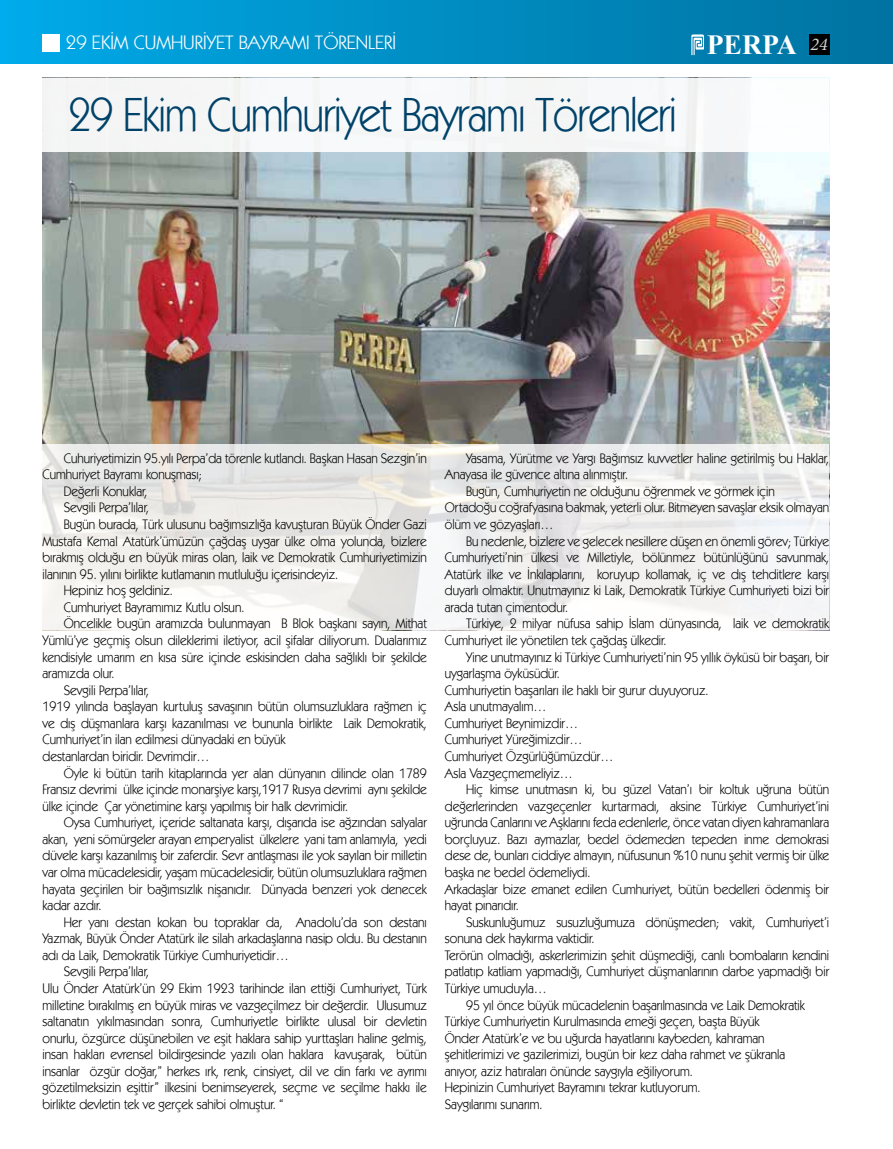
<style>
.page{position:relative;width:893px;height:1149px;background:#fff}
.page>*{position:absolute;margin:0;border:0;box-sizing:border-box;transform-origin:0 0}
.t1{font:48px "Kabel IT Cby BT";letter-spacing:-.02em;color:#004269;scale:.9 1}
.t2{font:700 27.75px "Times New Roman";color:#fff}
.t3{font:19.5px "Kabel IT Cby BT";color:#fff}
.t4{font:13.8px "Kabel IT Cby BT";color:#000;scale:.94 1}
.s1{font-family:"Minion Pro";font-weight:400;font-style:italic;font-size:18px;color:#d1d3d4}
</style>
<div class="page">
<div style="left:0;top:0;width:893px;height:64px;background:linear-gradient(to right,#01aae8,#00719f)"></div>
<img style="left:43px;top:151px;width:786px;height:293px">
<div style="left:43px;top:34px;width:17px;height:17px;background:#fff"></div>
<div style="left:43px;top:78px;width:786px;height:73px;background:#f6f7f8"></div>
<svg style="left:43px;top:444px;width:786px;height:186px"></svg>
<svg style="left:691px;top:34px;width:13px;height:21px"></svg>
<div style="left:809px;top:34px;width:20px;height:20px;background:#000"></div>
<h3 class="t3" style="left:66px;top:30px;width:332px">29 EKİM CUMHURİYET BAYRAMI TÖRENLERİ</h3>
<h1 class="t1" style="left:68px;top:84px;width:678px">29 Ekim Cumhuriyet Bayramı Törenleri</h1>
<h2 class="t2" style="left:707px;top:25px;width:122px">PERPA <span class="s1">24</span></h2>
<p class="t4" style="left:64px;top:449px;width:388px">Cuhuriyetimizin 95.yılı Perpa’da törenle kutlandı. Başkan Hasan Sezgin’in</p>
<p class="t4" style="left:43px;top:466px;width:171px">Cumhuriyet Bayramı konuşması;</p>
<p class="t4" style="left:64px;top:482px;width:90px">Değerli Konuklar,</p>
<p class="t4" style="left:64px;top:499px;width:92px">Sevgili Perpa’lılar,</p>
<p class="t4" style="left:64px;top:515px;width:388px">Bugün burada, Türk ulusunu bağımsızlığa kavuşturan Büyük Önder Gazi</p>
<p class="t4" style="left:43px;top:532px;width:410px">Mustafa Kemal Atatürk’ümüzün çağdaş uygar ülke olma yolunda, bizlere</p>
<p class="t4" style="left:43px;top:548px;width:410px">bırakmış olduğu en büyük miras olan, laik ve Demokratik Cumhuriyetimizin</p>
<p class="t4" style="left:43px;top:565px;width:316px">ilanının 95. yılını birlikte kutlamanın mutluluğu içerisindeyiz.</p>
<p class="t4" style="left:64px;top:581px;width:118px">Hepiniz hoş geldiniz.</p>
<p class="t4" style="left:64px;top:598px;width:194px">Cumhuriyet Bayramımız Kutlu olsun.</p>
<p class="t4" style="left:64px;top:615px;width:388px">Öncelikle bugün aramızda bulunmayan B Blok başkanı sayın, Mithat</p>
<p class="t4" style="left:43px;top:631px;width:410px">Yümlü’ye geçmiş olsun dileklerimi iletiyor, acil şifalar diliyorum. Dualarımız</p>
<p class="t4" style="left:43px;top:648px;width:410px">kendisiyle umarım en kısa süre içinde eskisinden daha sağlıklı bir şekilde</p>
<p class="t4" style="left:43px;top:664px;width:78px">aramızda olur.</p>
<p class="t4" style="left:64px;top:681px;width:92px">Sevgili Perpa’lılar,</p>
<p class="t4" style="left:43px;top:697px;width:410px">1919 yılında başlayan kurtuluş savaşının bütün olumsuzluklara rağmen iç</p>
<p class="t4" style="left:43px;top:714px;width:410px">ve dış düşmanlara karşı kazanılması ve bununla birlikte Laik Demokratik,</p>
<p class="t4" style="left:43px;top:730px;width:260px">Cumhuriyet’in ilan edilmesi dünyadaki en büyük</p>
<p class="t4" style="left:43px;top:747px;width:179px">destanlardan biridir. Devrimdir…</p>
<p class="t4" style="left:64px;top:764px;width:388px">Öyle ki bütün tarih kitaplarında yer alan dünyanın dilinde olan 1789</p>
<p class="t4" style="left:43px;top:780px;width:410px">Fransız devrimi ülke içinde monarşiye karşı,1917 Rusya devrimi aynı şekilde</p>
<p class="t4" style="left:43px;top:797px;width:327px">ülke içinde Çar yönetimine karşı yapılmış bir halk devrimidir.</p>
<p class="t4" style="left:64px;top:813px;width:388px">Oysa Cumhuriyet, içeride saltanata karşı, dışarıda ise ağzından salyalar</p>
<p class="t4" style="left:43px;top:830px;width:410px">akan, yeni sömürgeler arayan emperyalist ülkelere yani tam anlamıyla, yedi</p>
<p class="t4" style="left:43px;top:846px;width:410px">düvele karşı kazanılmış bir zaferdir. Sevr antlaşması ile yok sayılan bir milletin</p>
<p class="t4" style="left:43px;top:863px;width:410px">var olma mücadelesidir, yaşam mücadelesidir, bütün olumsuzluklara rağmen</p>
<p class="t4" style="left:43px;top:880px;width:410px">hayata geçirilen bir bağımsızlık nişanıdır. Dünyada benzeri yok denecek</p>
<p class="t4" style="left:43px;top:896px;width:64px">kadar azdır.</p>
<p class="t4" style="left:64px;top:913px;width:388px">Her yanı destan kokan bu topraklar da, Anadolu’da son destanı</p>
<p class="t4" style="left:43px;top:929px;width:410px">Yazmak, Büyük Önder Atatürk ile silah arkadaşlarına nasip oldu. Bu destanın</p>
<p class="t4" style="left:43px;top:946px;width:263px">adı da Laik, Demokratik Türkiye Cumhuriyetidir…</p>
<p class="t4" style="left:64px;top:962px;width:92px">Sevgili Perpa’lılar,</p>
<p class="t4" style="left:43px;top:979px;width:410px">Ulu Önder Atatürk’ün 29 Ekim 1923 tarihinde ilan ettiği Cumhuriyet, Türk</p>
<p class="t4" style="left:43px;top:995px;width:410px">milletine bırakılmış en büyük miras ve vazgeçilmez bir değerdir. Ulusumuz</p>
<p class="t4" style="left:43px;top:1012px;width:410px">saltanatın yıkılmasından sonra, Cumhuriyetle birlikte ulusal bir devletin</p>
<p class="t4" style="left:43px;top:1029px;width:410px">onurlu, özgürce düşünebilen ve eşit haklara sahip yurttaşları haline gelmiş,</p>
<p class="t4" style="left:43px;top:1045px;width:410px">insan hakları evrensel bildirgesinde yazılı olan haklara kavuşarak, bütün</p>
<p class="t4" style="left:43px;top:1062px;width:410px">insanlar özgür doğar,” herkes ırk, renk, cinsiyet, dil ve din farkı ve ayrımı</p>
<p class="t4" style="left:43px;top:1078px;width:410px">gözetilmeksizin eşittir” ilkesini benimseyerek, seçme ve seçilme hakkı ile</p>
<p class="t4" style="left:43px;top:1095px;width:258px">birlikte devletin tek ve gerçek sahibi olmuştur. “</p>
<p class="t4" style="left:466px;top:449px;width:388px">Yasama, Yürütme ve Yargı Bağımsız kuvvetler haline getirilmiş bu Haklar,</p>
<p class="t4" style="left:445px;top:466px;width:196px">Anayasa ile güvence altına alınmıştır.</p>
<p class="t4" style="left:466px;top:482px;width:330px">Bugün, Cumhuriyetin ne olduğunu öğrenmek ve görmek için</p>
<p class="t4" style="left:445px;top:499px;width:410px">Ortadoğu coğrafyasına bakmak, yeterli olur. Bitmeyen savaşlar eksik olmayan</p>
<p class="t4" style="left:445px;top:515px;width:117px">ölüm ve gözyaşları…</p>
<p class="t4" style="left:466px;top:532px;width:388px">Bu nedenle, bizlere ve gelecek nesillere düşen en önemli görev; Türkiye</p>
<p class="t4" style="left:445px;top:548px;width:410px">Cumhuriyeti’nin ülkesi ve Milletiyle, bölünmez bütünlüğünü savunmak,</p>
<p class="t4" style="left:445px;top:565px;width:410px">Atatürk ilke ve İnkılaplarını, koruyup kollamak, iç ve dış tehditlere karşı</p>
<p class="t4" style="left:445px;top:581px;width:410px">duyarlı olmaktır. Unutmayınız ki Laik, Demokratik Türkiye Cumhuriyeti bizi bir</p>
<p class="t4" style="left:445px;top:598px;width:133px">arada tutan çimentodur.</p>
<p class="t4" style="left:466px;top:615px;width:388px">Türkiye, 2 milyar nüfusa sahip İslam dünyasında, laik ve demokratik</p>
<p class="t4" style="left:445px;top:631px;width:237px">Cumhuriyet ile yönetilen tek çağdaş ülkedir.</p>
<p class="t4" style="left:466px;top:648px;width:388px">Yine unutmayınız ki Türkiye Cumhuriyeti’nin 95 yıllık öyküsü bir başarı, bir</p>
<p class="t4" style="left:445px;top:664px;width:124px">uygarlaşma öyküsüdür.</p>
<p class="t4" style="left:445px;top:681px;width:282px">Cumhuriyetin başarıları ile haklı bir gurur duyuyoruz.</p>
<p class="t4" style="left:445px;top:697px;width:110px">Asla unutmayalım…</p>
<p class="t4" style="left:445px;top:714px;width:143px">Cumhuriyet Beynimizdir…</p>
<p class="t4" style="left:445px;top:730px;width:148px">Cumhuriyet Yüreğimizdir…</p>
<p class="t4" style="left:445px;top:747px;width:181px">Cumhuriyet Özgürlüğümüzdür…</p>
<p class="t4" style="left:445px;top:764px;width:138px">Asla Vazgeçmemeliyiz…</p>
<p class="t4" style="left:466px;top:780px;width:388px">Hiç kimse unutmasın ki, bu güzel Vatan’ı bir koltuk uğruna bütün</p>
<p class="t4" style="left:445px;top:797px;width:410px">değerlerinden vazgeçenler kurtarmadı, aksine Türkiye Cumhuriyet’ini</p>
<p class="t4" style="left:445px;top:813px;width:410px">uğrunda Canlarını ve Aşklarını feda edenlerle, önce vatan diyen kahramanlara</p>
<p class="t4" style="left:445px;top:830px;width:410px">borçluyuz. Bazı aymazlar, bedel ödemeden tepeden inme demokrasi</p>
<p class="t4" style="left:445px;top:846px;width:410px">dese de, bunları ciddiye almayın, nüfusunun %10 nunu şehit vermiş bir ülke</p>
<p class="t4" style="left:445px;top:863px;width:156px">başka ne bedel ödemeliydi.</p>
<p class="t4" style="left:445px;top:880px;width:410px">Arkadaşlar bize emanet edilen Cumhuriyet, bütün bedelleri ödenmiş bir</p>
<p class="t4" style="left:445px;top:896px;width:80px">hayat pınarıdır.</p>
<p class="t4" style="left:466px;top:913px;width:388px">Suskunluğumuz susuzluğumuza dönüşmeden; vakit, Cumhuriyet’i</p>
<p class="t4" style="left:445px;top:929px;width:161px">sonuna dek haykırma vaktidir.</p>
<p class="t4" style="left:445px;top:946px;width:410px">Terörün olmadığı, askerlerimizin şehit düşmediği, canlı bombaların kendini</p>
<p class="t4" style="left:445px;top:962px;width:410px">patlatıp katliam yapmadığı, Cumhuriyet düşmanlarının darbe yapmadığı bir</p>
<p class="t4" style="left:445px;top:979px;width:110px">Türkiye umuduyla…</p>
<p class="t4" style="left:466px;top:995px;width:362px">95 yıl önce büyük mücadelenin başarılmasında ve Laik Demokratik</p>
<p class="t4" style="left:445px;top:1012px;width:336px">Türkiye Cumhuriyetin Kurulmasında emeği geçen, başta Büyük</p>
<p class="t4" style="left:445px;top:1029px;width:342px">Önder Atatürk’e ve bu uğurda hayatlarını kaybeden, kahraman</p>
<p class="t4" style="left:445px;top:1045px;width:364px">şehitlerimizi ve gazilerimizi, bugün bir kez daha rahmet ve şükranla</p>
<p class="t4" style="left:445px;top:1062px;width:265px">anıyor, aziz hatıraları önünde saygıyla eğiliyorum.</p>
<p class="t4" style="left:445px;top:1078px;width:273px">Hepinizin Cumhuriyet Bayramını tekrar kutluyorum.</p>
<p class="t4" style="left:445px;top:1095px;width:105px">Saygılarımı sunarım.</p>
</div>
